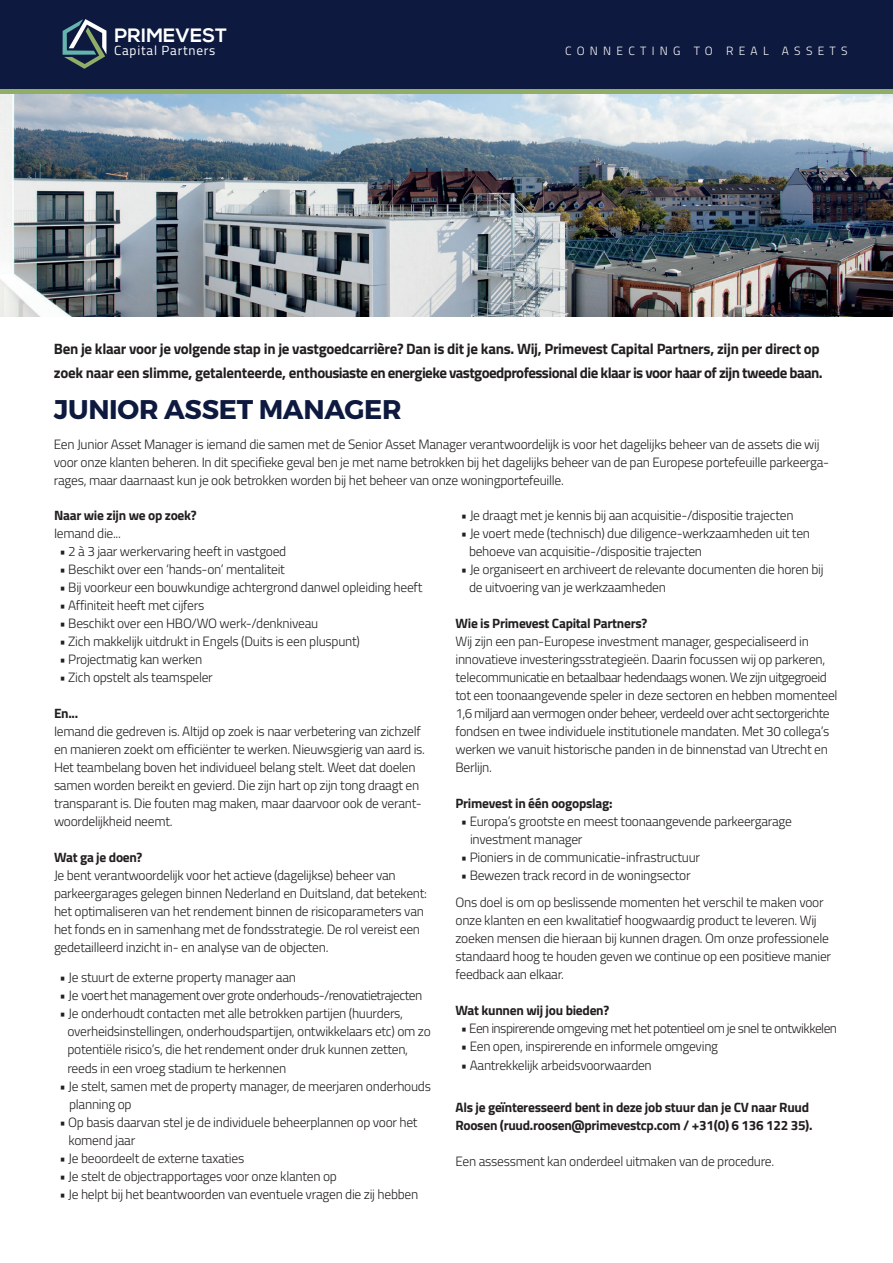
<style>
.page{position:relative;width:893px;height:1263px;background:#fff}
.page>*{position:absolute;margin:0;border:0;box-sizing:border-box;transform-origin:0 0}
.t1{font:700 27px "Montserrat";letter-spacing:-.01em;color:#0d193e}
.t2{font:700 19.35px "Nexa";letter-spacing:.005em;color:#fff}
.t3{font:700 15px/24px "Titillium";letter-spacing:-.02em;color:#231f20}
.t4{font:300 13.5px/18px "Titillium";letter-spacing:-.02em;color:#231f20}
.t5{font:700 13.5px/18px "Titillium";letter-spacing:-.02em;color:#231f20}
.t6{font:300 13.5px "Titillium";letter-spacing:-.04em;color:#231f20}
.t7{font:13.2px "Titillium";letter-spacing:.06em;color:#fff}
.t8{font:300 12px "Titillium";letter-spacing:.44em;color:#fff}
</style>
<div class="page">
<img style="left:0;top:94px;width:893px;height:223px">
<div style="left:0;top:0;width:893px;height:91px;background:#0d193e"></div>
<svg style="left:63px;top:19px;width:43px;height:50px"></svg>
<hr style="left:0;top:90px;width:893px;height:4px;background:#90ae68">
<p class="t2" style="left:114px;top:24px;width:114px">PRIMEVEST</p>
<p class="t7" style="left:114px;top:41px;width:103px">Capital Partners</p>
<p class="t8" style="left:565px;top:42px;width:284px">CONNECTING TO REAL ASSETS</p>
<p class="t3" style="left:54px;top:336px;width:770px">Ben je klaar voor je volgende stap in je vastgoedcarrière? Dan is dit je kans. Wij, Primevest Capital Partners, zijn per direct op zoek naar een slimme, getalenteerde, enthousiaste en energieke vastgoedprofessional die klaar is voor haar of zijn tweede baan.</p>
<p class="t1" style="left:54px;top:392px;width:349px">JUNIOR ASSET MANAGER</p>
<p class="t4" style="left:54px;top:434px;width:777px">Een Junior Asset Manager is iemand die samen met de Senior Asset Manager verantwoordelijk is voor het dagelijks beheer van de assets die wij voor onze klanten beheren. In dit specifieke geval ben je met name betrokken bij het dagelijks beheer van de pan Europese portefeuille parkeerga&shy;rages, maar daarnaast kun je ook betrokken worden bij het beheer van onze woningportefeuille.</p>
<p class="t5" style="left:54px;top:506px;width:144px">Naar wie zijn we op zoek?</p>
<p class="t4" style="left:54px;top:524px;width:68px">Iemand die...</p>
<p class="t4" style="left:59px;top:542px;width:228px">• 2 à 3 jaar werkervaring heeft in vastgoed</p>
<p class="t4" style="left:59px;top:560px;width:227px">• Beschikt over een ‘hands-on’ mentaliteit</p>
<p class="t4" style="left:59px;top:578px;width:364px">• Bij voorkeur een bouwkundige achtergrond danwel opleiding heeft</p>
<p class="t4" style="left:59px;top:596px;width:146px">• Affiniteit heeft met cijfers</p>
<p class="t4" style="left:59px;top:614px;width:260px">• Beschikt over een HBO/WO werk-/denkniveau</p>
<p class="t4" style="left:59px;top:632px;width:302px">• Zich makkelijk uitdrukt in Engels (Duits is een pluspunt)</p>
<p class="t4" style="left:59px;top:650px;width:144px">• Projectmatig kan werken</p>
<p class="t4" style="left:59px;top:668px;width:155px">• Zich opstelt als teamspeler</p>
<p class="t5" style="left:54px;top:704px;width:26px">En...</p>
<p class="t4" style="left:54px;top:722px;width:372px">Iemand die gedreven is. Altijd op zoek is naar verbetering van zichzelf en manieren zoekt om efficiënter te werken. Nieuwsgierig van aard is.<br>Het teambelang boven het individueel belang stelt. Weet dat doelen samen worden bereikt en gevierd. Die zijn hart op zijn tong draagt en transparant is. Die fouten mag maken, maar daarvoor ook de verant&shy;woordelijkheid neemt.</p>
<p class="t5" style="left:54px;top:848px;width:90px">Wat ga je doen?</p>
<p class="t4" style="left:54px;top:866px;width:375px">Je bent verantwoordelijk voor het actieve (dagelijkse) beheer van parkeergarages gelegen binnen Nederland en Duitsland, dat betekent: het optimaliseren van het rendement binnen de risicoparameters van het fonds en in samenhang met de fondsstrategie. De rol vereist een gedetailleerd inzicht in- en analyse van de objecten.</p>
<p class="t4" style="left:59px;top:968px;width:238px">• Je stuurt de externe property manager aan</p>
<p class="t6" style="left:59px;top:986px;width:364px">• Je voert het management over grote onderhouds-/renovatietrajecten</p>
<p class="t4" style="left:59px;top:1004px;width:345px">• Je onderhoudt contacten met alle betrokken partijen (huurders,</p>
<p class="t4" style="left:68px;top:1022px;width:365px">overheidsinstellingen, onderhoudspartijen, ontwikkelaars etc) om zo</p>
<p class="t4" style="left:68px;top:1040px;width:342px">potentiële risico’s, die het rendement onder druk kunnen zetten,</p>
<p class="t4" style="left:68px;top:1058px;width:220px">reeds in een vroeg stadium te herkennen</p>
<p class="t4" style="left:59px;top:1076px;width:373px">• Je stelt, samen met de property manager, de meerjaren onderhouds</p>
<p class="t4" style="left:69px;top:1094px;width:64px">planning op</p>
<p class="t4" style="left:59px;top:1112px;width:360px">• Op basis daarvan stel je de individuele beheerplannen op voor het</p>
<p class="t4" style="left:69px;top:1130px;width:68px">komend jaar</p>
<p class="t4" style="left:59px;top:1148px;width:186px">• Je beoordeelt de externe taxaties</p>
<p class="t4" style="left:59px;top:1166px;width:279px">• Je stelt de objectrapportages voor onze klanten op</p>
<p class="t4" style="left:59px;top:1184px;width:360px">• Je helpt bij het beantwoorden van eventuele vragen die zij hebben</p>
<p class="t4" style="left:461px;top:506px;width:334px">• Je draagt met je kennis bij aan acquisitie-/dispositie trajecten</p>
<p class="t4" style="left:461px;top:524px;width:351px">• Je voert mede (technisch) due diligence-werkzaamheden uit ten</p>
<p class="t4" style="left:469px;top:542px;width:235px">behoeve van acquisitie-/dispositie trajecten</p>
<p class="t4" style="left:461px;top:560px;width:364px">• Je organiseert en archiveert de relevante documenten die horen bij</p>
<p class="t4" style="left:469px;top:578px;width:198px">de uitvoering van je werkzaamheden</p>
<p class="t5" style="left:455px;top:614px;width:194px">Wie is Primevest Capital Partners?</p>
<p class="t4" style="left:455px;top:632px;width:383px">Wij zijn een pan-Europese investment manager, gespecialiseerd in innovatieve investeringsstrategieën. Daarin focussen wij op parkeren, telecommunicatie en betaalbaar hedendaags wonen. We zijn uitgegroeid tot een toonaangevende speler in deze sectoren en hebben momenteel 1,6 miljard aan vermogen onder beheer, verdeeld over acht sectorgerichte fondsen en twee individuele institutionele mandaten. Met 30 collega’s werken we vanuit historische panden in de binnenstad van Utrecht en Berlijn.</p>
<p class="t5" style="left:455px;top:794px;width:159px">Primevest in één oogopslag:</p>
<p class="t4" style="left:461px;top:812px;width:333px">• Europa’s grootste en meest toonaangevende parkeergarage</p>
<p class="t4" style="left:470px;top:830px;width:114px">investment manager</p>
<p class="t4" style="left:461px;top:848px;width:241px">• Pioniers in de communicatie-infrastructuur</p>
<p class="t4" style="left:461px;top:866px;width:231px">• Bewezen track record in de woningsector</p>
<p class="t4" style="left:455px;top:893px;width:377px">Ons doel is om op beslissende momenten het verschil te maken voor onze klanten en een kwalitatief hoogwaardig product te leveren. Wij zoeken mensen die hieraan bij kunnen dragen. Om onze professionele standaard hoog te houden geven we continue op een positieve manier feedback aan elkaar.</p>
<p class="t5" style="left:455px;top:1001px;width:155px">Wat kunnen wij jou bieden?</p>
<p class="t6" style="left:461px;top:1019px;width:378px">• Een inspirerende omgeving met het potentieel om je snel te ontwikkelen</p>
<p class="t4" style="left:461px;top:1037px;width:259px">• Een open, inspirerende en informele omgeving</p>
<p class="t4" style="left:461px;top:1055px;width:192px">• Aantrekkelijk arbeidsvoorwaarden</p>
<p class="t5" style="left:455px;top:1097px;width:359px">Als je geïnteresseerd bent in deze job stuur dan je CV naar Ruud<br>Roosen (ruud.roosen@primevestcp.com / +31(0) 6 136 122 35).</p>
<p class="t4" style="left:455px;top:1151px;width:320px">Een assessment kan onderdeel uitmaken van de procedure.</p>
</div>
